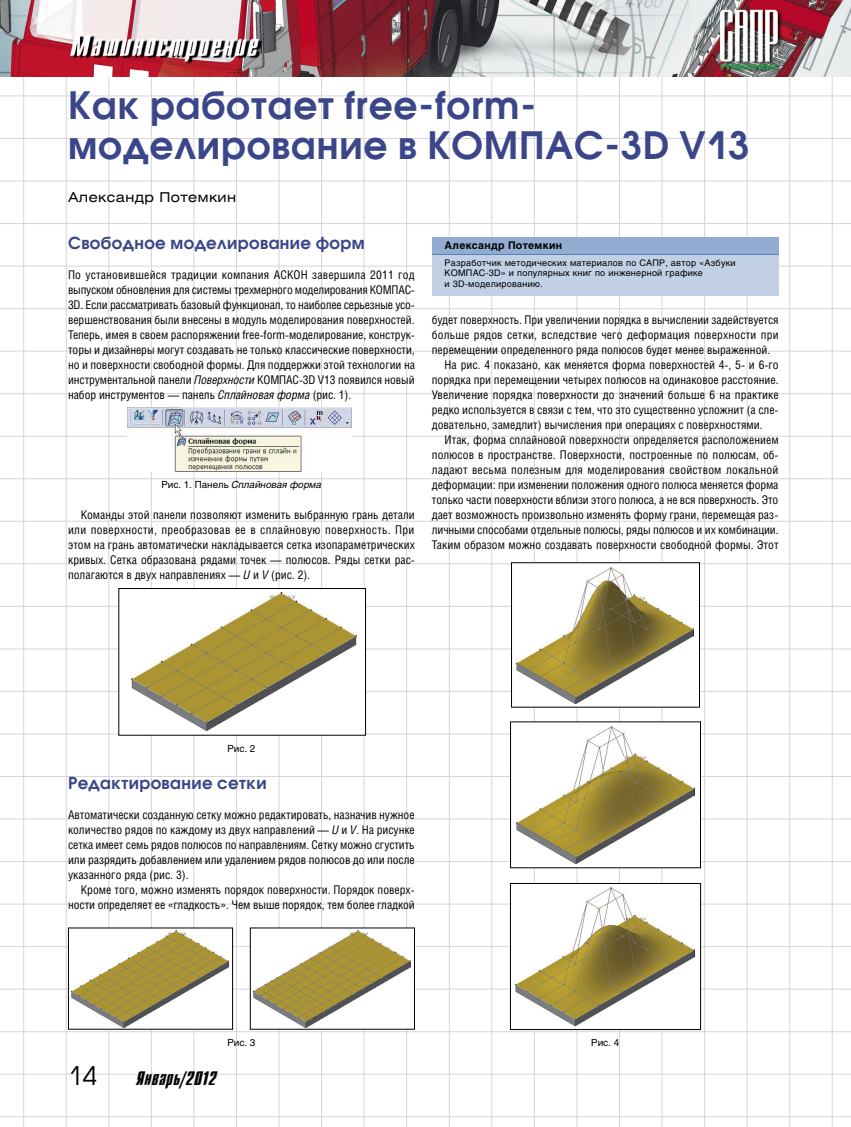
<style>
.page{position:relative;width:851px;height:1127px;background:#fff}
.page>*{position:absolute;margin:0;border:0;box-sizing:border-box;transform-origin:0 0}
.t1{font:700 37.5px/40.5px "Avant Garde C";letter-spacing:.025em;color:#3a4689}
.t2{font:25.5px "Avant Garde C";color:#000}
.t3{font:19.5px "Dagger C";letter-spacing:.025em;color:#000}
.t4{font:700 16.5px "Avant Garde C";letter-spacing:.025em;color:#3a4689}
.t5{font:13.5px "Helios Ext";letter-spacing:.035em;color:#000}
.t6{font:12px/15px "Helios Cond";color:#000;text-align:justify}
.t7{font:700 10.5px "Helios";letter-spacing:.03em;color:#000}
.t8{font:italic 9.75px "Helios";color:#000}
.t9{font:9.75px "Helios";color:#000}
.t10{font:9px/10.5px "Helios";letter-spacing:.03em;color:#000}
.s1{font-style:italic}
.s2{font-style:normal}
</style>
<div class="page">
<hr style="left:831px;top:0;width:1px;height:1127px;background:#d6d6d6">
<hr style="left:789px;top:0;width:1px;height:1127px;background:#d6d6d6">
<hr style="left:746px;top:0;width:1px;height:1127px;background:#d6d6d6">
<hr style="left:704px;top:0;width:1px;height:1127px;background:#d6d6d6">
<hr style="left:661px;top:0;width:1px;height:1127px;background:#d6d6d6">
<hr style="left:619px;top:0;width:1px;height:1127px;background:#d6d6d6">
<hr style="left:576px;top:0;width:1px;height:1127px;background:#d6d6d6">
<hr style="left:534px;top:0;width:1px;height:1127px;background:#d6d6d6">
<hr style="left:491px;top:0;width:1px;height:1127px;background:#d6d6d6">
<hr style="left:449px;top:0;width:1px;height:1127px;background:#d6d6d6">
<hr style="left:406px;top:0;width:1px;height:1127px;background:#d6d6d6">
<hr style="left:363px;top:0;width:1px;height:1127px;background:#d6d6d6">
<hr style="left:321px;top:0;width:1px;height:1127px;background:#d6d6d6">
<hr style="left:278px;top:0;width:1px;height:1127px;background:#d6d6d6">
<hr style="left:236px;top:0;width:1px;height:1127px;background:#d6d6d6">
<hr style="left:193px;top:0;width:1px;height:1127px;background:#d6d6d6">
<hr style="left:151px;top:0;width:1px;height:1127px;background:#d6d6d6">
<hr style="left:108px;top:0;width:1px;height:1127px;background:#d6d6d6">
<hr style="left:66px;top:0;width:1px;height:1127px;background:#d6d6d6">
<hr style="left:23px;top:0;width:1px;height:1127px;background:#d6d6d6">
<hr style="left:0;top:563px;width:850px;height:1px;background:#d6d6d6">
<hr style="left:0;top:521px;width:850px;height:1px;background:#d6d6d6">
<hr style="left:0;top:478px;width:850px;height:1px;background:#d6d6d6">
<hr style="left:0;top:436px;width:850px;height:1px;background:#d6d6d6">
<hr style="left:0;top:393px;width:850px;height:1px;background:#d6d6d6">
<hr style="left:0;top:351px;width:850px;height:1px;background:#d6d6d6">
<hr style="left:0;top:308px;width:850px;height:1px;background:#d6d6d6">
<hr style="left:0;top:266px;width:850px;height:1px;background:#d6d6d6">
<hr style="left:0;top:223px;width:850px;height:1px;background:#d6d6d6">
<hr style="left:0;top:181px;width:850px;height:1px;background:#d6d6d6">
<hr style="left:0;top:138px;width:850px;height:1px;background:#d6d6d6">
<hr style="left:0;top:96px;width:850px;height:1px;background:#d6d6d6">
<hr style="left:0;top:606px;width:850px;height:1px;background:#d6d6d6">
<hr style="left:0;top:648px;width:850px;height:1px;background:#d6d6d6">
<hr style="left:0;top:691px;width:850px;height:1px;background:#d6d6d6">
<hr style="left:0;top:733px;width:850px;height:1px;background:#d6d6d6">
<hr style="left:0;top:776px;width:850px;height:1px;background:#d6d6d6">
<hr style="left:0;top:818px;width:850px;height:1px;background:#d6d6d6">
<hr style="left:0;top:861px;width:850px;height:1px;background:#d6d6d6">
<hr style="left:0;top:904px;width:850px;height:1px;background:#d6d6d6">
<hr style="left:0;top:946px;width:850px;height:1px;background:#d6d6d6">
<hr style="left:0;top:989px;width:850px;height:1px;background:#d6d6d6">
<hr style="left:0;top:1031px;width:850px;height:1px;background:#d6d6d6">
<hr style="left:0;top:1074px;width:850px;height:1px;background:#d6d6d6">
<hr style="left:0;top:1116px;width:850px;height:1px;background:#d6d6d6">
<img style="left:0;top:0;width:850px;height:76px">
<div style="left:432px;top:238px;width:346px;height:58px;background:#c1d0e5"></div>
<div style="left:432px;top:237px;width:346px;height:18px;background:#93acd2"></div>
<hr style="left:432px;top:254px;width:346px;height:1px;background:#5781b8">
<img style="left:127px;top:408px;width:225px;height:64px">
<div style="left:119px;top:588px;width:246px;height:147px;background:#fff"></div>
<img style="left:132px;top:593px;width:224px;height:137px">
<div style="left:118px;top:588px;width:248px;height:147px;border:1px solid #000"></div>
<div style="left:68px;top:928px;width:164px;height:101px;background:#fff"></div>
<img style="left:72px;top:930px;width:157px;height:97px">
<div style="left:68px;top:927px;width:165px;height:102px;border:1px solid #000"></div>
<div style="left:250px;top:928px;width:164px;height:101px;background:#fff"></div>
<img style="left:253px;top:930px;width:157px;height:97px">
<div style="left:250px;top:927px;width:165px;height:102px;border:1px solid #000"></div>
<div style="left:511px;top:563px;width:188px;height:144px;background:#fff"></div>
<img style="left:516px;top:567px;width:177px;height:136px">
<div style="left:510px;top:883px;width:190px;height:146px;background:#fff"></div>
<img style="left:515px;top:888px;width:179px;height:137px">
<div style="left:510px;top:883px;width:190px;height:147px;border:1px solid #000"></div>
<div style="left:510px;top:722px;width:190px;height:146px;background:#fff"></div>
<img style="left:516px;top:727px;width:178px;height:136px">
<h1 class="t1" style="left:68px;top:84px;width:683px">Как работает free-form&shy;моделирование в КОМПАС-3D V13</h1>
<p class="t5" style="left:68px;top:189px;width:169px">Александр Потемкин</p>
<p class="t7" style="left:444px;top:239px;width:119px">Александр Потемкин</p>
<p class="t10" style="left:444px;top:257px;width:292px">Разработчик методических материалов по САПР, автор «Азбуки<br>КОМПАС-3D» и популярных книг по инженерной графике<br>и 3D-моделированию.</p>
<h3 class="t4" style="left:68px;top:233px;width:298px">Свободное моделирование форм</h3>
<p class="t6" style="left:68px;top:267px;width:348px">По установившейся традиции компания АСКОН завершила 2011 год выпуском обновления для системы трехмерного моделирования КОМПАС-3D. Если рассматривать базовый функционал, то наиболее серьезные усо&shy;вершенствования были внесены в модуль моделирования поверхностей.<br>Теперь, имея в своем распоряжении free-form-моделирование, конструк&shy;торы и дизайнеры могут создавать не только классические поверхности, но и поверхности свободной формы. Для поддержки этой технологии на инструментальной панели <span class="s1">Поверхности</span> КОМПАС-3D V13 появился новый набор инструментов — панель <span class="s1">Сплайновая форма</span> (рис. 1).</p>
<p class="t6" style="left:432px;top:312px;width:348px">будет поверхность. При увеличении порядка в вычислении задействуется</p>
<p class="t6" style="left:432px;top:327px;width:348px">больше рядов сетки, вследствие чего деформация поверхности при</p>
<p class="t6" style="left:432px;top:342px;width:340px">перемещении определенного ряда полюсов будет менее выраженной.</p>
<p class="t6" style="left:444px;top:357px;width:335px">На рис. 4 показано, как меняется форма поверхностей 4-, 5- и 6-го</p>
<p class="t6" style="left:432px;top:372px;width:348px">порядка при перемещении четырех полюсов на одинаковое расстояние.</p>
<p class="t6" style="left:432px;top:387px;width:348px">Увеличение порядка поверхности до значений больше 6 на практике</p>
<p class="t6" style="left:432px;top:402px;width:348px">редко используется в связи с тем, что это существенно усложнит (а сле-</p>
<p class="t6" style="left:432px;top:417px;width:332px">довательно, замедлит) вычисления при операциях с поверхностями.</p>
<p class="t6" style="left:444px;top:432px;width:335px">Итак, форма сплайновой поверхности определяется расположением</p>
<p class="t6" style="left:432px;top:447px;width:348px">полюсов в пространстве. Поверхности, построенные по полюсам, об-</p>
<p class="t6" style="left:432px;top:462px;width:348px">ладают весьма полезным для моделирования свойством локальной</p>
<p class="t6" style="left:432px;top:477px;width:348px">деформации: при изменении положения одного полюса меняется форма</p>
<p class="t6" style="left:432px;top:492px;width:348px">только части поверхности вблизи этого полюса, а не вся поверхность. Это</p>
<p class="t6" style="left:432px;top:507px;width:348px">дает возможность произвольно изменять форму грани, перемещая раз-</p>
<p class="t6" style="left:432px;top:522px;width:348px">личными способами отдельные полюсы, ряды полюсов и их комбинации.</p>
<p class="t6" style="left:432px;top:537px;width:348px">Таким образом можно создавать поверхности свободной формы. Этот</p>
<p class="t8" style="left:161px;top:479px;width:162px"><span class="s2">Рис. 1. Панель</span> Сплайновая форма</p>
<p class="t6" style="left:68px;top:507px;width:348px;text-indent:13px">Команды этой панели позволяют изменить выбранную грань детали или поверхности, преобразовав ее в сплайновую поверхность. При этом на грань автоматически накладывается сетка изопараметрических кривых. Сетка образована рядами точек — полюсов. Ряды сетки рас&shy;полагаются в двух направлениях — <span class="s1">U</span> и <span class="s1">V</span> (рис. 2).</p>
<p class="t9" style="left:227px;top:742px;width:29px">Рис. 2</p>
<h3 class="t4" style="left:68px;top:773px;width:200px">Редактирование сетки</h3>
<p class="t6" style="left:68px;top:807px;width:348px">Автоматически созданную сетку можно редактировать, назначив нужное количество рядов по каждому из двух направлений — <span class="s1">U</span> и <span class="s1">V</span>. На рисунке сетка имеет семь рядов полюсов по направлениям. Сетку можно сгустить или разрядить добавлением или удалением рядов полюсов до или после указанного ряда (рис. 3).</p>
<p class="t6" style="left:68px;top:882px;width:348px;text-align:right">Кроме того, можно изменять порядок поверхности. Порядок поверх&shy;ности определяет ее «гладкость». Чем выше порядок, тем более гладкой</p>
<h2 class="t2" style="left:68px;top:1060px;width:30px">14</h2>
<h3 class="t3" style="left:136px;top:1068px;width:82px">Январь/2012</h3>
<p class="t9" style="left:227px;top:1037px;width:29px">Рис. 3</p>
<p class="t9" style="left:591px;top:1037px;width:29px">Рис. 4</p>
</div>
